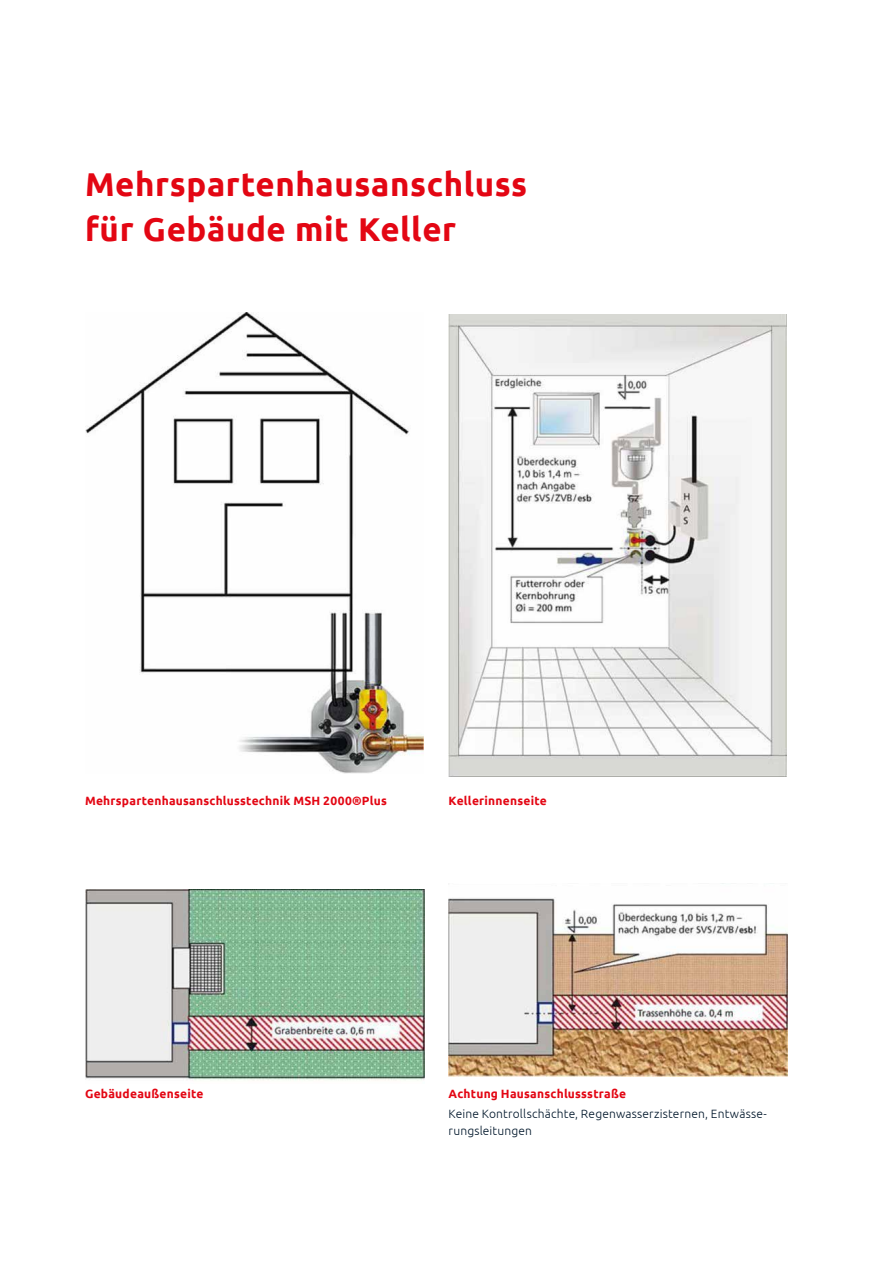
<style>
.page{position:relative;width:893px;height:1263px;background:#fff}
.page>*{position:absolute;margin:0;border:0;box-sizing:border-box;transform-origin:0 0}
.t1{font:700 33px/45px "Ubuntu";letter-spacing:.02em;color:#e30613}
.t2{font:700 12px "Ubuntu";letter-spacing:.02em;color:#e30613}
.t3{font:300 12px/16.5px "Ubuntu";letter-spacing:.015em;color:#00172b}
</style>
<div class="page">
<img style="left:85px;top:312px;width:338px;height:462px">
<img style="left:449px;top:315px;width:338px;height:461px">
<img style="left:85px;top:890px;width:339px;height:191px">
<img style="left:449px;top:883px;width:339px;height:194px">
<h1 class="t1" style="left:85px;top:161px;width:444px">Mehrspartenhausanschluss für Gebäude mit Keller</h1>
<p class="t2" style="left:85px;top:794px;width:303px">Mehrspartenhausanschlusstechnik MSH 2000®Plus</p>
<p class="t2" style="left:449px;top:794px;width:100px">Kellerinnenseite</p>
<p class="t2" style="left:85px;top:1086px;width:120px">Gebäudeaußenseite</p>
<p class="t2" style="left:449px;top:1086px;width:179px">Achtung Hausanschlussstraße</p>
<p class="t3" style="left:449px;top:1105px;width:320px">Keine Kontrollschächte, Regenwasserzisternen, Entwässe&shy;rungsleitungen</p>
</div>
